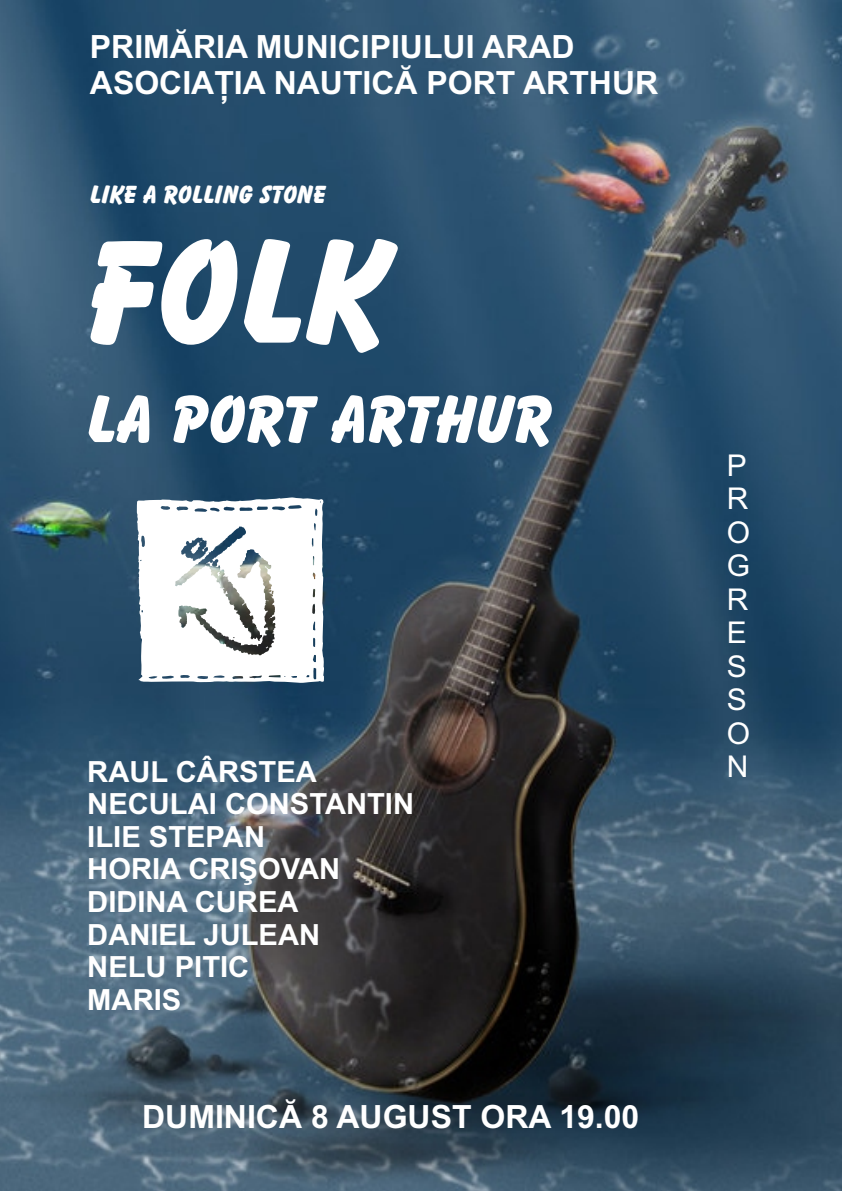
<style>
.page{position:relative;width:842px;height:1191px;background:#fff}
.page>*{position:absolute;margin:0;border:0;box-sizing:border-box;transform-origin:0 0}
.t1{font:800 150px "Balloon BT";color:#fff}
.t2{font:800 67.8px "Balloon BT";color:#fff}
.t3{font:700 32px/35.7px "Arial";color:#fff}
.t4{font:30px/33.5px "Arial";color:#fff;text-align:justify}
.t5{font:700 29.2px/32.6px "Arial";color:#fff}
.t6{font:800 25.5px "Balloon BT";color:#fff}
</style>
<div class="page">
<img style="left:0;top:0;width:842px;height:1191px">
<svg style="left:137px;top:497px;width:187px;height:186px"></svg>
<p class="t3" style="left:90px;top:32px;width:570px">PRIMĂRIA MUNICIPIULUI ARAD<br>ASOCIAŢIA NAUTICĂ PORT ARTHUR</p>
<p class="t6" style="left:90px;top:184px;width:237px">LIKE A ROLLING STONE</p>
<h1 class="t1" style="left:87px;top:229px;width:304px">FOLK</h1>
<h2 class="t2" style="left:87px;top:390px;width:467px">LA PORT ARTHUR</h2>
<p class="t5" style="left:87px;top:757px;width:328px">RAUL CÂRSTEA<br>NECULAI CONSTANTIN<br>ILIE STEPAN<br>HORIA CRIŞOVAN<br>DIDINA CUREA<br>DANIEL JULEAN<br>NELU PITIC<br>MARIS</p>
<p class="t3" style="left:142px;top:1102px;width:499px">DUMINICĂ 8 AUGUST ORA 19.00</p>
<p class="t4" style="left:727px;top:451px;width:25px">P R O G R E S S O N</p>
</div>
